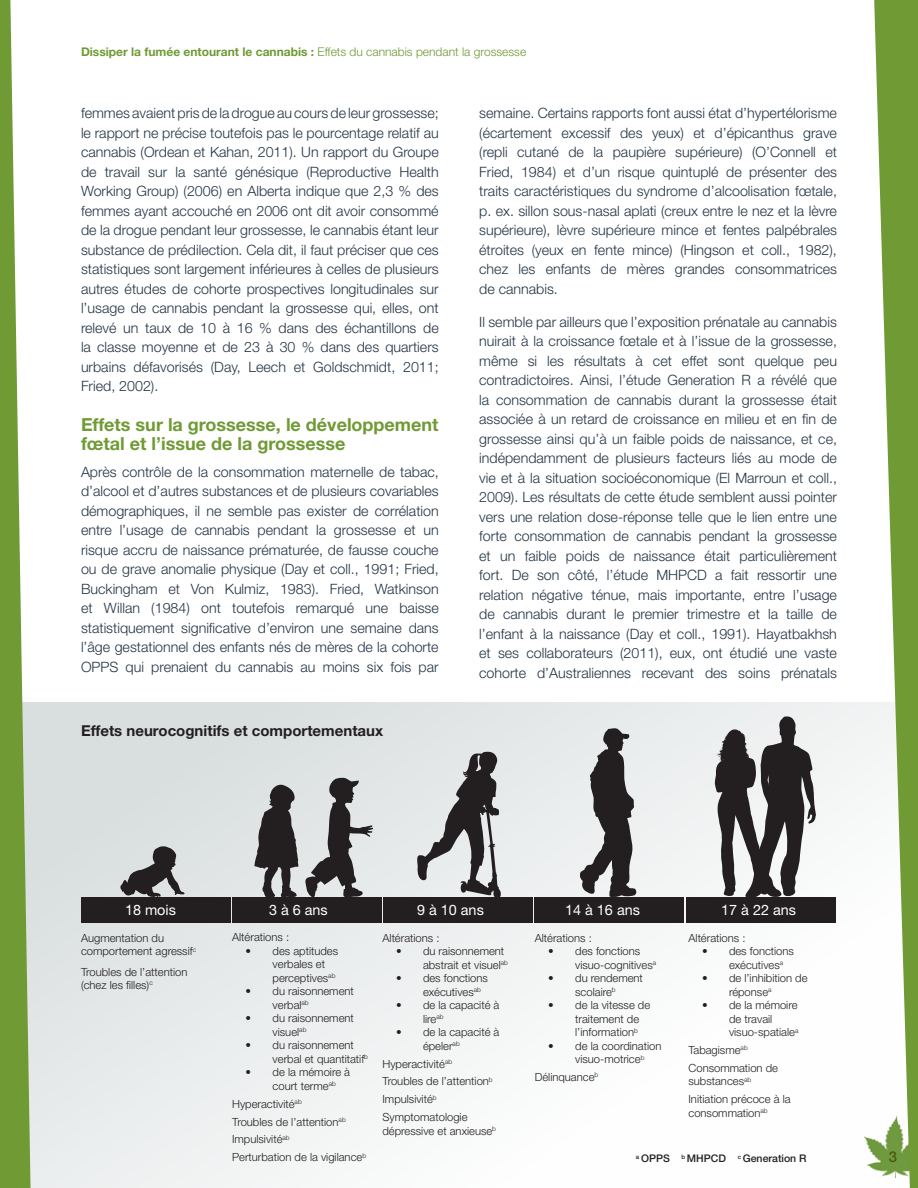
<style>
.page{position:relative;width:918px;height:1188px;background:#fff}
.page>*{position:absolute;margin:0;border:0;box-sizing:border-box;transform-origin:0 0}
.t1{font:700 18px/19.5px "Helvetica Neue LT Std";color:#6f9a34}
.t2{font:700 15px "Helvetica Neue LT Std";color:#231f20}
.t3{font:500 15px "Helvetica Neue LT Std";color:#495b13}
.t4{font:14.4px "Helvetica Neue LT Std";color:#fff}
.t5{font:300 14.25px/19.5px "Helvetica Neue LT Std";color:#243444;text-align:justify}
.t6{font:700 12px "Helvetica Neue LT Std";color:#6f9a34}
.t7{font:300 11.25px/13.5px "Helvetica Neue LT Std";color:#231f20}
.t8{font:500 10.5px "Helvetica Neue LT Std";color:#231f20}
.s1{font-weight:300}
</style>
<div class="page">
<div style="left:0;top:702px;width:918px;height:486px;background:linear-gradient(to right,#dee2e3,#fff)"></div>
<img style="left:864px;top:1115px;width:8px;height:62px">
<svg style="left:872px;top:0;width:46px;height:1188px;fill:#6f9a34"></svg>
<svg style="left:0;top:0;width:31px;height:1188px"></svg>
<svg style="left:417px;top:751px;width:84px;height:146px;background:#9e9fa0"></svg>
<svg style="left:305px;top:777px;width:68px;height:120px;background:#9b9c9d"></svg>
<div style="left:81px;top:897px;width:149px;height:26px;background:#231f20"></div>
<div style="left:232px;top:897px;width:149px;height:26px;background:#231f20"></div>
<div style="left:384px;top:897px;width:149px;height:26px;background:#231f20"></div>
<div style="left:535px;top:897px;width:149px;height:26px;background:#231f20"></div>
<div style="left:686px;top:897px;width:149px;height:26px;background:#231f20"></div>
<svg style="left:715px;top:716px;width:101px;height:181px"></svg>
<svg style="left:579px;top:728px;width:58px;height:169px;background:#838283"></svg>
<svg style="left:254px;top:783px;width:45px;height:114px;background:#6e6d6e"></svg>
<svg style="left:120px;top:846px;width:65px;height:51px;background:#888889"></svg>
<p class="t6" style="left:81px;top:44px;width:447px">Dissiper la fumée entourant le cannabis : <span class="s1">Effets du cannabis pendant la grossesse</span></p>
<p class="t5" style="left:81px;top:103px;width:359px">femmes avaient pris de la drogue au cours de leur grossesse; le rapport ne précise toutefois pas le pourcentage relatif au cannabis (Ordean et Kahan, 2011). Un rapport du Groupe de travail sur la santé génésique (Reproductive Health Working Group) (2006) en Alberta indique que 2,3 % des femmes ayant accouché en 2006 ont dit avoir consommé de la drogue pendant leur grossesse, le cannabis étant leur substance de prédilection. Cela dit, il faut préciser que ces statistiques sont largement inférieures à celles de plusieurs autres études de cohorte prospectives longitudinales sur l’usage de cannabis pendant la grossesse qui, elles, ont relevé un taux de 10 à 16 % dans des échantillons de la classe moyenne et de 23 à 30 % dans des quartiers urbains défavorisés (Day, Leech et Goldschmidt, 2011; Fried, 2002).</p>
<p class="t1" style="left:81px;top:414px;width:359px">Effets sur la grossesse, le développement fœtal et l’issue de la grossesse</p>
<p class="t5" style="left:81px;top:462px;width:359px">Après contrôle de la consommation maternelle de tabac, d’alcool et d’autres substances et de plusieurs covariables démographiques, il ne semble pas exister de corrélation entre l’usage de cannabis pendant la grossesse et un risque accru de naissance prématurée, de fausse couche ou de grave anomalie physique (Day et coll., 1991; Fried, Buckingham et Von Kulmiz, 1983). Fried, Watkinson et Willan (1984) ont toutefois remarqué une baisse statistiquement significative d’environ une semaine dans l’âge gestationnel des enfants nés de mères de la cohorte OPPS qui prenaient du cannabis au moins six fois par</p>
<p class="t2" style="left:81px;top:721px;width:304px">Effets neurocognitifs et comportementaux</p>
<p class="t5" style="left:479px;top:103px;width:359px">semaine. Certains rapports font aussi état d’hypertélorisme (écartement excessif des yeux) et d’épicanthus grave (repli cutané de la paupière supérieure) (O’Connell et Fried, 1984) et d’un risque quintuplé de présenter des traits caractéristiques du syndrome d’alcoolisation fœtale, p. ex. sillon sous-nasal aplati (creux entre le nez et la lèvre supérieure), lèvre supérieure mince et fentes palpébrales étroites (yeux en fente mince) (Hingson et coll., 1982), chez les enfants de mères grandes consommatrices de cannabis.</p>
<p class="t5" style="left:479px;top:312px;width:359px">Il semble par ailleurs que l’exposition prénatale au cannabis nuirait à la croissance fœtale et à l’issue de la grossesse, même si les résultats à cet effet sont quelque peu contradictoires. Ainsi, l’étude Generation R a révélé que la consommation de cannabis durant la grossesse était associée à un retard de croissance en milieu et en fin de grossesse ainsi qu’à un faible poids de naissance, et ce, indépendamment de plusieurs facteurs liés au mode de vie et à la situation socioéconomique (El Marroun et coll., 2009). Les résultats de cette étude semblent aussi pointer vers une relation dose-réponse telle que le lien entre une forte consommation de cannabis pendant la grossesse et un faible poids de naissance était particulièrement fort. De son côté, l’étude MHPCD a fait ressortir une relation négative ténue, mais importante, entre l’usage de cannabis durant le premier trimestre et la taille de l’enfant à la naissance (Day et coll., 1991). Hayatbakhsh et ses collaborateurs (2011), eux, ont étudié une vaste cohorte d’Australiennes recevant des soins prénatals</p>
<p class="t4" style="left:125px;top:901px;width:52px">18 mois</p>
<p class="t4" style="left:269px;top:901px;width:60px">3 à 6 ans</p>
<p class="t4" style="left:417px;top:901px;width:68px">9 à 10 ans</p>
<p class="t4" style="left:565px;top:901px;width:76px">14 à 16 ans</p>
<p class="t4" style="left:721px;top:901px;width:76px">17 à 22 ans</p>
<p class="t7" style="left:81px;top:931px;width:117px">Augmentation du comportement agressif<sup>c</sup></p>
<p class="t7" style="left:81px;top:965px;width:108px">Troubles de l’attention (chez les filles)<sup>c</sup></p>
<p class="t7" style="left:232px;top:930px;width:59px">Altérations :</p>
<p class="t7" style="left:273px;top:944px;width:67px;text-indent:-27px">• des aptitudes verbales et perceptives<sup>ab</sup></p>
<p class="t7" style="left:273px;top:984px;width:83px;text-indent:-27px">• du raisonnement verbal<sup>ab</sup></p>
<p class="t7" style="left:273px;top:1011px;width:83px;text-indent:-27px">• du raisonnement visuel<sup>ab</sup></p>
<p class="t7" style="left:273px;top:1038px;width:97px;text-indent:-27px">• du raisonnement verbal et quantitatif<sup>b</sup></p>
<p class="t7" style="left:273px;top:1065px;width:79px;text-indent:-27px">• de la mémoire à court terme<sup>ab</sup></p>
<p class="t7" style="left:232px;top:1097px;width:71px">Hyperactivité<sup>ab</sup></p>
<p class="t7" style="left:232px;top:1115px;width:115px">Troubles de l’attention<sup>ab</sup></p>
<p class="t7" style="left:232px;top:1132px;width:59px">Impulsivité<sup>ab</sup></p>
<p class="t7" style="left:232px;top:1150px;width:136px">Perturbation de la vigilance<sup>b</sup></p>
<p class="t7" style="left:382px;top:931px;width:59px">Altérations :</p>
<p class="t7" style="left:423px;top:944px;width:87px;text-indent:-27px">• du raisonnement abstrait et visuel<sup>ab</sup></p>
<p class="t7" style="left:423px;top:971px;width:67px;text-indent:-27px">• des fonctions exécutives<sup>ab</sup></p>
<p class="t7" style="left:423px;top:998px;width:78px;text-indent:-27px">• de la capacité à lire<sup>ab</sup></p>
<p class="t7" style="left:423px;top:1025px;width:78px;text-indent:-27px">• de la capacité à épeler<sup>ab</sup></p>
<p class="t7" style="left:382px;top:1057px;width:71px">Hyperactivité<sup>ab</sup></p>
<p class="t7" style="left:382px;top:1074px;width:112px">Troubles de l’attention<sup>b</sup></p>
<p class="t7" style="left:382px;top:1092px;width:56px">Impulsivité<sup>b</sup></p>
<p class="t7" style="left:382px;top:1110px;width:115px">Symptomatologie dépressive et anxieuse<sup>b</sup></p>
<p class="t7" style="left:535px;top:931px;width:59px">Altérations :</p>
<p class="t7" style="left:575px;top:944px;width:82px;text-indent:-27px">• des fonctions visuo-cognitives<sup>a</sup></p>
<p class="t7" style="left:548px;top:971px;width:96px;text-align:center">• du rendement scolaire<sup>b</sup></p>
<p class="t7" style="left:575px;top:998px;width:77px;text-indent:-27px">• de la vitesse de traitement de l’information<sup>b</sup></p>
<p class="t7" style="left:575px;top:1039px;width:88px;text-indent:-27px">• de la coordination visuo-motrice<sup>b</sup></p>
<p class="t7" style="left:535px;top:1070px;width:65px">Délinquance<sup>b</sup></p>
<p class="t7" style="left:688px;top:931px;width:59px">Altérations :</p>
<p class="t7" style="left:729px;top:944px;width:67px;text-indent:-27px">• des fonctions exécutives<sup>a</sup></p>
<p class="t7" style="left:729px;top:971px;width:80px;text-indent:-27px">• de l’inhibition de réponse<sup>a</sup></p>
<p class="t7" style="left:729px;top:998px;width:71px;text-indent:-27px">• de la mémoire de travail visuo-spatiale<sup>a</sup></p>
<p class="t7" style="left:689px;top:1043px;width:61px">Tabagisme<sup>ab</sup></p>
<p class="t7" style="left:689px;top:1061px;width:91px">Consommation de substances<sup>ab</sup></p>
<p class="t7" style="left:689px;top:1092px;width:104px">Initiation précoce à la consommation<sup>ab</sup></p>
<p class="t8" style="left:636px;top:1152px;width:172px"><sup>a</sup> OPPS <sup>b</sup> MHPCD <sup>c</sup> Generation R</p>
<p class="t3" style="left:889px;top:1148px;width:10px">3</p>
</div>
